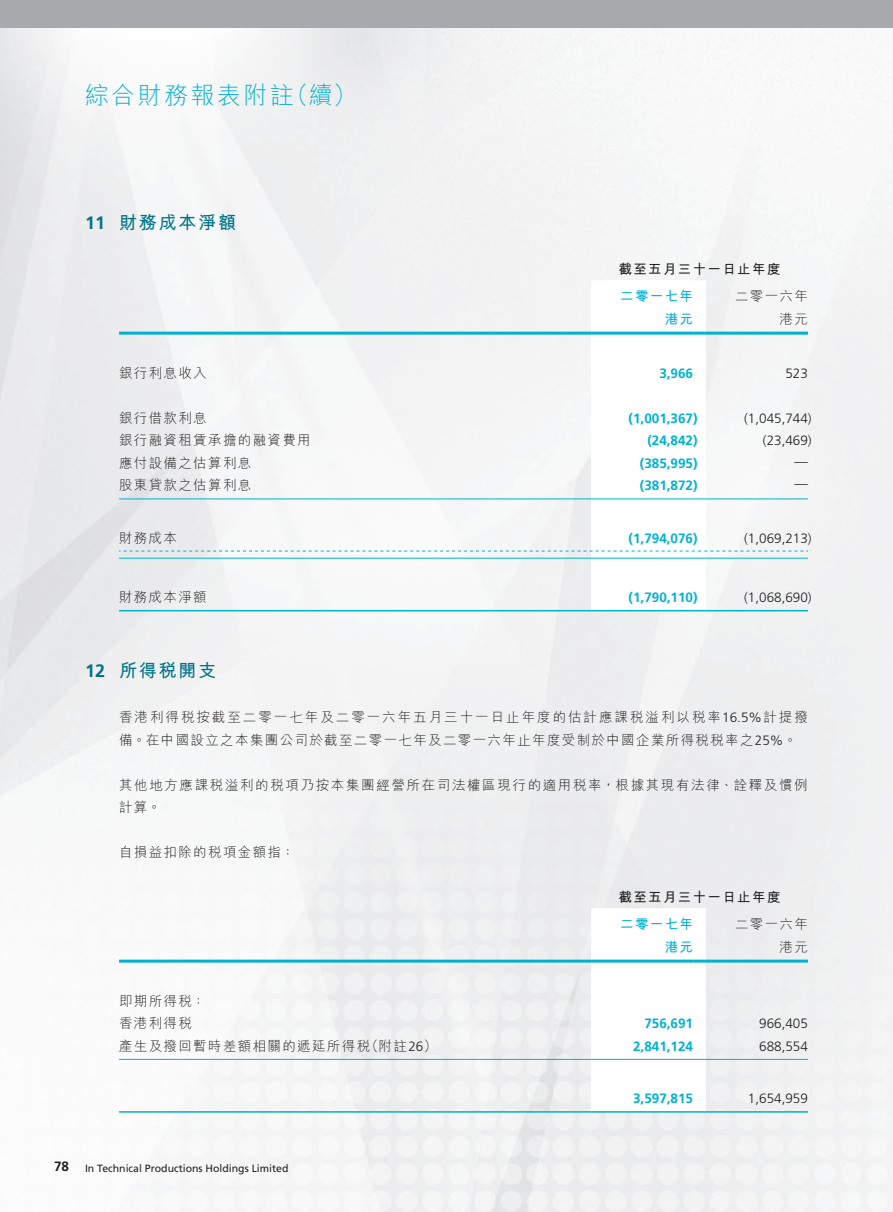
<style>
.page{position:relative;width:893px;height:1212px;background:#fff}
.page>*{position:absolute;margin:0;border:0;box-sizing:border-box;transform-origin:0 0}
.t1{font:300 24px "M Hei HK";letter-spacing:.1em;color:#00b1d0}
.t2{font:700 18px "M Hei HK";letter-spacing:.1em;color:#007487}
.t3{font:300 13.5px/22.5px "M Hei HK";letter-spacing:.1em;color:#231f20}
.t4{font:300 13.5px/22.5px "M Hei HK";letter-spacing:.125em;color:#231f20}
.t5{font:700 13.5px "Frutiger LT Std";color:#00b1d0}
.t6{font:300 13.5px "Frutiger LT Std";color:#231f20}
.t7{font:300 13.5px/22.5px "M Hei HK";letter-spacing:.12em;color:#231f20}
.t8{font:700 13.5px "M Hei HK";letter-spacing:.1em;color:#231f20}
.t9{font:700 13.5px "M Hei HK";letter-spacing:.1em;color:#00b1d0}
.t10{font:10.5px "Frutiger LT Std";color:#231f20}
.s1{font-family:"Frutiger LT Std"}
.s2{font-weight:700;font-size:13.5px}
</style>
<div class="page">
<img style="left:0;top:28px;width:893px;height:1184px">
<div style="left:0;top:0;width:893px;height:28px;background:#a8a9ad"></div>
<svg style="left:119px;top:280px;width:689px;height:331px"></svg>
<hr style="left:706px;top:332px;width:102px;height:3px;background:#00b1d0">
<hr style="left:119px;top:1059px;width:472px;height:1px;background:#00b1d0">
<hr style="left:706px;top:1059px;width:102px;height:1px;background:#00b1d0">
<hr style="left:119px;top:1111px;width:472px;height:1px;background:#00b1d0">
<hr style="left:706px;top:1111px;width:102px;height:1px;background:#00b1d0">
<hr style="left:119px;top:959px;width:472px;height:3px;background:#00b1d0">
<svg style="left:591px;top:908px;width:115px;height:204px"></svg>
<hr style="left:706px;top:959px;width:102px;height:3px;background:#00b1d0">
<h1 class="t1" style="left:85px;top:83px;width:273px">綜合財務報表附註（續）</h1>
<h2 class="t2" style="left:85px;top:209px;width:153px"><span class="s1">11</span> 財務成本淨額</h2>
<p class="t8" style="left:618px;top:259px;width:163px">截至五月三十一日止年度</p>
<p class="t9" style="left:620px;top:286px;width:74px">二零一七年</p>
<p class="t3" style="left:735px;top:285px;width:74px">二零一六年</p>
<p class="t9" style="left:665px;top:309px;width:30px">港元</p>
<p class="t3" style="left:780px;top:307px;width:30px">港元</p>
<p class="t3" style="left:119px;top:361px;width:89px">銀行利息收入</p>
<p class="t5" style="left:659px;top:365px;width:35px">3,966</p>
<p class="t6" style="left:785px;top:366px;width:24px">523</p>
<p class="t3" style="left:119px;top:406px;width:89px">銀行借款利息</p>
<p class="t5" style="left:629px;top:410px;width:71px">(1,001,367)</p>
<p class="t6" style="left:744px;top:411px;width:69px">(1,045,744)</p>
<p class="t3" style="left:119px;top:429px;width:193px">銀行融資租賃承擔的融資費用</p>
<p class="t5" style="left:647px;top:433px;width:52px">(24,842)</p>
<p class="t6" style="left:763px;top:433px;width:50px">(23,469)</p>
<p class="t3" style="left:119px;top:451px;width:134px">應付設備之估算利息</p>
<p class="t5" style="left:640px;top:455px;width:59px">(385,995)</p>
<p class="t6" style="left:794px;top:454px;width:15px">—</p>
<p class="t3" style="left:119px;top:474px;width:134px">股東貸款之估算利息</p>
<p class="t5" style="left:640px;top:478px;width:59px">(381,872)</p>
<p class="t6" style="left:794px;top:476px;width:15px">—</p>
<p class="t3" style="left:119px;top:526px;width:60px">財務成本</p>
<p class="t5" style="left:629px;top:530px;width:71px">(1,794,076)</p>
<p class="t6" style="left:744px;top:530px;width:69px">(1,069,213)</p>
<p class="t3" style="left:119px;top:585px;width:89px">財務成本淨額</p>
<p class="t5" style="left:629px;top:589px;width:71px">(1,790,110)</p>
<p class="t6" style="left:744px;top:589px;width:69px">(1,068,690)</p>
<h2 class="t2" style="left:85px;top:657px;width:133px"><span class="s1">12</span> 所得稅開支</h2>
<p class="t4" style="left:119px;top:706px;width:690px">香港利得稅按截至二零一七年及二零一六年五月三十一日止年度的估計應課稅溢利以稅率<span class="s1">16.5%</span>計提撥備。在中國設立之本集團公司於截至二零一七年及二零一六年止年度受制於中國企業所得稅稅率之<span class="s1">25%</span>。</p>
<p class="t7" style="left:119px;top:773px;width:690px">其他地方應課稅溢利的稅項乃按本集團經營所在司法權區現行的適用稅率，根據其現有法律、詮釋及慣例計算。</p>
<p class="t3" style="left:119px;top:841px;width:177px">自損益扣除的稅項金額指：</p>
<p class="t8" style="left:618px;top:887px;width:163px">截至五月三十一日止年度</p>
<p class="t9" style="left:620px;top:914px;width:74px">二零一七年</p>
<p class="t3" style="left:735px;top:912px;width:74px">二零一六年</p>
<p class="t9" style="left:665px;top:937px;width:30px">港元</p>
<p class="t3" style="left:780px;top:935px;width:30px">港元</p>
<p class="t3" style="left:119px;top:989px;width:88px">即期所得稅：香港利得稅</p>
<p class="t5" style="left:644px;top:1016px;width:50px">756,691</p>
<p class="t6" style="left:759px;top:1016px;width:50px">966,405</p>
<p class="t3" style="left:119px;top:1034px;width:319px">產生及撥回暫時差額相關的遞延所得稅（附註<span class="s1">26</span>）</p>
<p class="t5" style="left:633px;top:1038px;width:62px">2,841,124</p>
<p class="t6" style="left:759px;top:1038px;width:50px">688,554</p>
<p class="t10" style="left:54px;top:1162px;width:236px"><span class="s2">78</span> In Technical Productions Holdings Limited</p>
<p class="t5" style="left:633px;top:1090px;width:62px">3,597,815</p>
<p class="t6" style="left:748px;top:1091px;width:62px">1,654,959</p>
</div>
